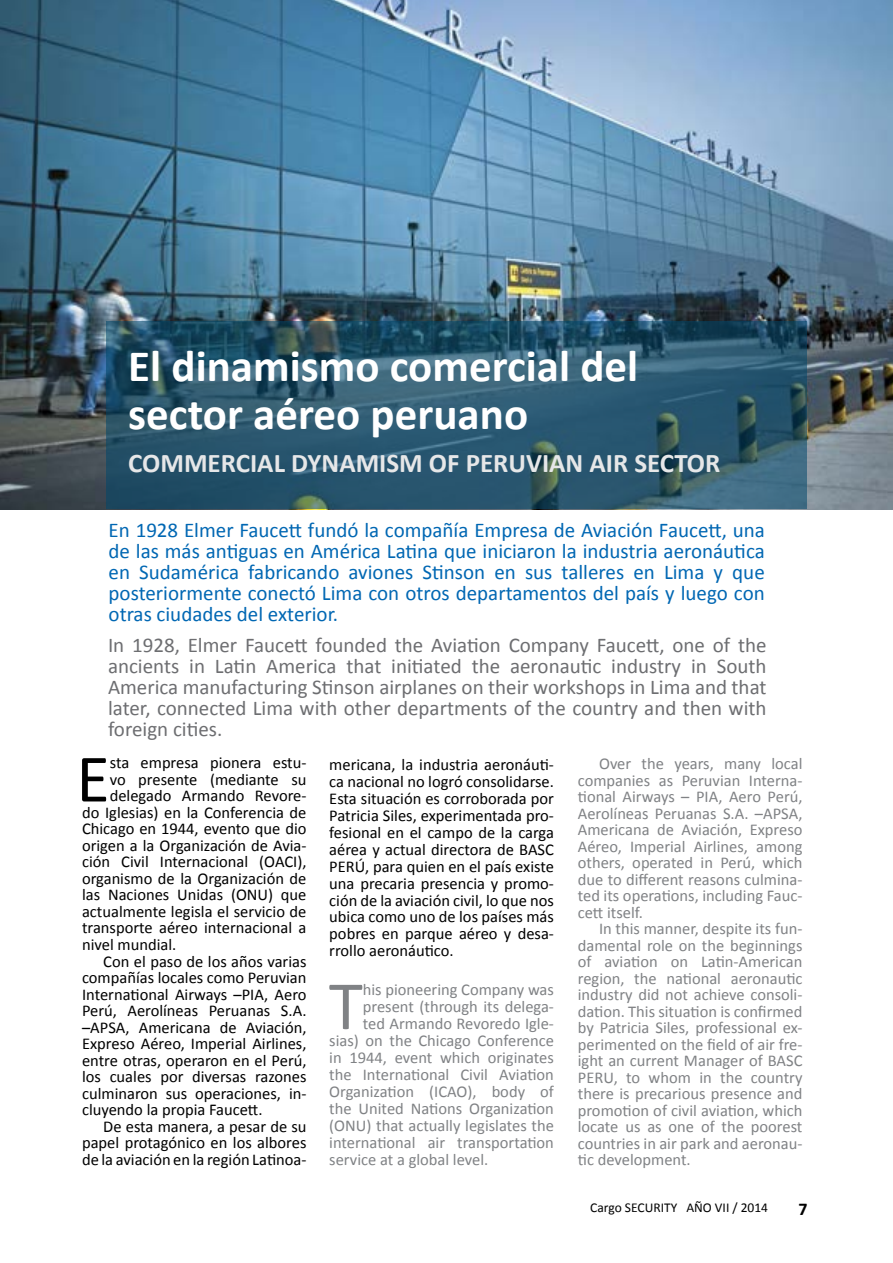
<style>
.page{position:relative;width:893px;height:1263px;background:#fff}
.page>*{position:absolute;margin:0;border:0;box-sizing:border-box;transform-origin:0 0}
.t1{font:69.9px "Calibri";color:#808285}
.t2{font:68.55px "Calibri";color:#000}
.t3{font:700 45px/48px "Calibri";color:#fff}
.t4{font:700 27px "Calibri";color:#e6e7e8}
.t5{font:21px/21px "Calibri";color:#0067b3;text-align:justify}
.t6{font:21px/21px "Calibri";color:#6d6e71;text-align:justify}
.t7{font:700 18px "Calibri";color:#000}
.t8{font:16.5px/17px "Calibri";color:#000;text-align:justify}
.t9{font:16.5px/16.5px "Calibri";color:#808285;text-align:justify}
.t10{font:13.5px "Calibri";color:#000}
</style>
<div class="page">
<img style="left:0;top:0;width:893px;height:509px">
<svg style="left:106px;top:322px;width:701px;height:187px;background:#2b576c"></svg>
<h3 class="t3" style="left:128px;top:342px;width:511px">El dinamismo comercial del sector aéreo peruano</h3>
<h3 class="t4" style="left:128px;top:446px;width:594px">COMMERCIAL DYNAMISM OF PERUVIAN AIR SECTOR</h3>
<p class="t5" style="left:109px;top:520px;width:658px">En 1928 Elmer Faucett fundó la compañía Empresa de Aviación Faucett, una de las más antiguas en América Latina que iniciaron la industria aeronáutica en Sudamérica fabricando aviones Stinson en sus talleres en Lima y que posteriormente conectó Lima con otros departamentos del país y luego con otras ciudades del exterior.</p>
<p class="t6" style="left:108px;top:635px;width:660px">In 1928, Elmer Faucett founded the Aviation Company Faucett, one of the ancients in Latin America that initiated the aeronautic industry in South America manufacturing Stinson airplanes on their workshops in Lima and that later, connected Lima with other departments of the country and then with foreign cities.</p>
<h2 class="t2" style="left:76px;top:735px;width:35px">E</h2>
<p class="t8" style="left:110px;top:754px;width:198px">sta empresa pionera estu-</p>
<p class="t8" style="left:110px;top:771px;width:198px">vo presente (mediante su</p>
<p class="t8" style="left:110px;top:787px;width:198px">delegado Armando Revore-</p>
<p class="t8" style="left:82px;top:804px;width:226px">do Iglesias) en la Conferencia de</p>
<p class="t8" style="left:82px;top:820px;width:226px">Chicago en 1944, evento que dio</p>
<p class="t8" style="left:82px;top:837px;width:226px">origen a la Organización de Avia-</p>
<p class="t8" style="left:82px;top:853px;width:226px">ción Civil Internacional (OACI),</p>
<p class="t8" style="left:82px;top:870px;width:226px">organismo de la Organización de</p>
<p class="t8" style="left:82px;top:886px;width:226px">las Naciones Unidas (ONU) que</p>
<p class="t8" style="left:82px;top:903px;width:226px">actualmente legisla el servicio de</p>
<p class="t8" style="left:82px;top:919px;width:226px">transporte aéreo internacional a</p>
<p class="t8" style="left:82px;top:936px;width:96px">nivel mundial.</p>
<p class="t8" style="left:103px;top:952px;width:205px">Con el paso de los años varias</p>
<p class="t8" style="left:82px;top:969px;width:226px">compañías locales como Peruvian</p>
<p class="t8" style="left:82px;top:985px;width:226px">International Airways –PIA, Aero</p>
<p class="t8" style="left:82px;top:1002px;width:226px">Perú, Aerolíneas Peruanas S.A.</p>
<p class="t8" style="left:82px;top:1018px;width:226px">–APSA, Americana de Aviación,</p>
<p class="t8" style="left:82px;top:1035px;width:226px">Expreso Aéreo, Imperial Airlines,</p>
<p class="t8" style="left:82px;top:1051px;width:226px">entre otras, operaron en el Perú,</p>
<p class="t8" style="left:82px;top:1068px;width:226px">los cuales por diversas razones</p>
<p class="t8" style="left:82px;top:1084px;width:226px">culminaron sus operaciones, in-</p>
<p class="t8" style="left:82px;top:1101px;width:182px">cluyendo la propia Faucett.</p>
<p class="t8" style="left:103px;top:1117px;width:205px">De esta manera, a pesar de su</p>
<p class="t8" style="left:82px;top:1134px;width:226px">papel protagónico en los albores</p>
<p class="t8" style="left:82px;top:1150px;width:226px">de la aviación en la región Latinoa-</p>
<p class="t8" style="left:329px;top:756px;width:226px">mericana, la industria aeronáuti&shy;ca nacional no logró consolidarse.<br>Esta situación es corroborada por Patricia Siles, experimentada pro&shy;fesional en el campo de la carga aérea y actual directora de BASC PERÚ, para quien en el país existe una precaria presencia y promo&shy;ción de la aviación civil, lo que nos ubica como uno de los países más pobres en parque aéreo y desa&shy;rrollo aeronáutico.</p>
<h1 class="t1" style="left:329px;top:962px;width:36px">T</h1>
<p class="t9" style="left:363px;top:981px;width:193px">his pioneering Company was</p>
<p class="t9" style="left:363px;top:998px;width:193px">present (through its delega-</p>
<p class="t9" style="left:363px;top:1015px;width:193px">ted Armando Revoredo Igle-</p>
<p class="t9" style="left:329px;top:1032px;width:226px">sias) on the Chicago Conference</p>
<p class="t9" style="left:329px;top:1049px;width:226px">in 1944, event which originates</p>
<p class="t9" style="left:329px;top:1066px;width:226px">the International Civil Aviation</p>
<p class="t9" style="left:329px;top:1083px;width:226px">Organization (ICAO), body of</p>
<p class="t9" style="left:329px;top:1100px;width:226px">the United Nations Organization</p>
<p class="t9" style="left:329px;top:1117px;width:226px">(ONU) that actually legislates the</p>
<p class="t9" style="left:329px;top:1134px;width:226px">international air transportation</p>
<p class="t9" style="left:329px;top:1151px;width:161px">service at a global level.</p>
<p class="t9" style="left:578px;top:755px;width:226px;text-indent:21px">Over the years, many local companies as Peruvian Interna&shy;tional Airways – PIA, Aero Perú, Aerolíneas Peruanas S.A. –APSA, Americana de Aviación, Expreso Aéreo, Imperial Airlines, among others, operated in Perú, which due to different reasons culmina&shy;ted its operations, including Fauc&shy;cett itself.</p>
<p class="t9" style="left:578px;top:920px;width:226px;text-indent:21px">In this manner, despite its fun&shy;damental role on the beginnings of aviation on Latin-American region, the national aeronautic industry did not achieve consoli&shy;dation. This situation is confirmed by Patricia Siles, professional ex&shy;perimented on the field of air fre&shy;ight an current Manager of BASC PERU, to whom in the country there is precarious presence and promotion of civil aviation, which locate us as one of the poorest countries in air park and aeronau&shy;tic development.</p>
<p class="t10" style="left:590px;top:1199px;width:179px">Cargo SECURITY AÑO VII / 2014</p>
<p class="t7" style="left:798px;top:1197px;width:11px">7</p>
</div>
